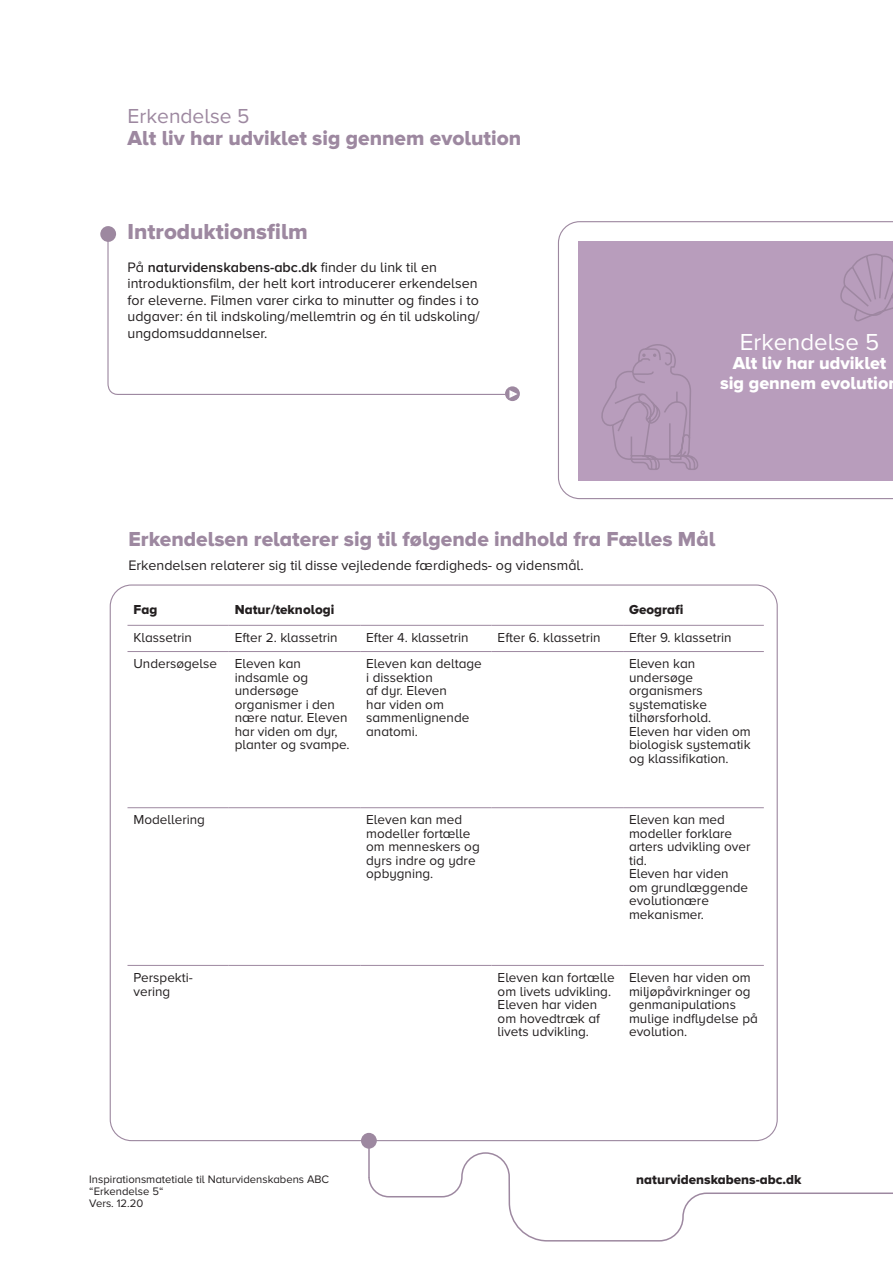
<style>
.page{position:relative;width:893px;height:1263px;background:#fff}
.page>*{position:absolute;margin:0;border:0;box-sizing:border-box;transform-origin:0 0}
.Manchet_KSD{font:24px "Proxima Nova Astra";color:#fff}
.Rubrik-3_KSD{font:800 22.5px "Proxima Nova Astra";color:#9d88a0}
.Manchet_KSD-2{font:800 21px "Proxima Nova Astra";color:#9d88a0}
.Rubrik-3_KSD-2{font:21px "Proxima Nova Astra";color:#9d88a0}
.Manchet_KSD-3{font:800 18px/19.5px "Proxima Nova Astra";color:#fff;text-align:center}
.Rubrik-3_KSD-3{font:14.25px/16.5px "Proxima Nova Astra";color:#231f20}
.Manchet_KSD-4{font:14.25px "Proxima Nova Astra";color:#231f20}
.Manchet_KSD-5{font:13.5px/13.5px "Proxima Nova Astra";color:#231f20}
.Manchet_KSD-6{font:800 13.5px "Proxima Nova Astra";color:#231f20}
.t1{font:11.25px/12px "Proxima Nova Astra";color:#231f20}
.s1{font-weight:600}
</style>
<div class="page">
<svg style="left:558px;top:221px;width:335px;height:278px"></svg>
<hr style="left:127px;top:625px;width:102px;height:1px;background:#9d88a0">
<hr style="left:229px;top:625px;width:131px;height:1px;background:#9d88a0">
<hr style="left:360px;top:625px;width:132px;height:1px;background:#9d88a0">
<hr style="left:492px;top:625px;width:131px;height:1px;background:#9d88a0">
<hr style="left:623px;top:625px;width:141px;height:1px;background:#9d88a0">
<hr style="left:127px;top:651px;width:102px;height:1px;background:#9d88a0">
<hr style="left:229px;top:651px;width:131px;height:1px;background:#9d88a0">
<hr style="left:360px;top:651px;width:132px;height:1px;background:#9d88a0">
<hr style="left:492px;top:651px;width:131px;height:1px;background:#9d88a0">
<hr style="left:623px;top:651px;width:141px;height:1px;background:#9d88a0">
<hr style="left:127px;top:807px;width:102px;height:1px;background:#9d88a0">
<hr style="left:229px;top:807px;width:131px;height:1px;background:#9d88a0">
<hr style="left:360px;top:807px;width:132px;height:1px;background:#9d88a0">
<hr style="left:492px;top:807px;width:131px;height:1px;background:#9d88a0">
<hr style="left:623px;top:807px;width:141px;height:1px;background:#9d88a0">
<hr style="left:127px;top:965px;width:102px;height:1px;background:#9d88a0">
<hr style="left:229px;top:965px;width:131px;height:1px;background:#9d88a0">
<hr style="left:360px;top:965px;width:132px;height:1px;background:#9d88a0">
<hr style="left:492px;top:965px;width:131px;height:1px;background:#9d88a0">
<hr style="left:623px;top:965px;width:141px;height:1px;background:#9d88a0">
<div style="left:578px;top:241px;width:315px;height:239px;background:#b89dbc"></div>
<div style="left:100px;top:226px;width:16px;height:16px;background:#9d88a0;border-radius:50%"></div>
<svg style="left:107px;top:235px;width:399px;height:160px"></svg>
<div style="left:505px;top:386px;width:15px;height:15px;background:#9d88a0;border-radius:50%"></div>
<svg style="left:509px;top:390px;width:8px;height:8px"></svg>
<div style="left:361px;top:1133px;width:16px;height:15px;background:#9d88a0;border-radius:50%"></div>
<svg style="left:368px;top:1152px;width:525px;height:90px"></svg>
<div style="left:357px;top:1154px;width:44px;height:23px;background:#fff"></div>
<hr style="left:368px;top:1135px;width:2px;height:42px;background:#9d88a0">
<svg style="left:597px;top:344px;width:102px;height:138px"></svg>
<svg style="left:840px;top:253px;width:53px;height:68px"></svg>
<p class="Rubrik-3_KSD-2" style="left:128px;top:104px;width:123px">Erkendelse 5</p>
<p class="Manchet_KSD-2" style="left:128px;top:126px;width:395px">Alt liv har udviklet sig gennem evolution</p>
<p class="Rubrik-3_KSD" style="left:128px;top:218px;width:182px">Introduktionsfilm</p>
<p class="Rubrik-3_KSD-3" style="left:128px;top:259px;width:354px">På <span class="s1">naturvidenskabens-abc.dk</span> finder du link til en introduktionsfilm, der helt kort introducerer erkendelsen for eleverne. Filmen varer cirka to minutter og findes i to udgaver: én til indskoling/mellemtrin og én til udskoling/ ungdomsuddannelser.</p>
<p class="Manchet_KSD" style="left:740px;top:328px;width:141px">Erkendelse 5</p>
<p class="Manchet_KSD-3" style="left:720px;top:355px;width:170px">Alt liv har udviklet sig gennem evolutio</p>
<p class="Manchet_KSD-2" style="left:128px;top:526px;width:588px">Erkendelsen relaterer sig til følgende indhold fra Fælles Mål</p>
<p class="Manchet_KSD-4" style="left:128px;top:557px;width:457px">Erkendelsen relaterer sig til disse vejledende færdigheds- og vidensmål.</p>
<p class="Manchet_KSD-6" style="left:133px;top:602px;width:25px">Fag</p>
<p class="Manchet_KSD-6" style="left:235px;top:602px;width:101px">Natur/teknologi</p>
<p class="Manchet_KSD-6" style="left:629px;top:602px;width:56px">Geografi</p>
<p class="Manchet_KSD-5" style="left:133px;top:631px;width:60px">Klassetrin</p>
<p class="Manchet_KSD-5" style="left:235px;top:631px;width:104px">Efter 2. klassetrin</p>
<p class="Manchet_KSD-5" style="left:366px;top:631px;width:104px">Efter 4. klassetrin</p>
<p class="Manchet_KSD-5" style="left:498px;top:631px;width:104px">Efter 6. klassetrin</p>
<p class="Manchet_KSD-5" style="left:629px;top:631px;width:104px">Efter 9. klassetrin</p>
<p class="Manchet_KSD-5" style="left:133px;top:657px;width:85px">Undersøgelse</p>
<p class="Manchet_KSD-5" style="left:235px;top:657px;width:116px">Eleven kan indsamle og undersøge organismer i den nære natur. Eleven har viden om dyr, planter og svampe.</p>
<p class="Manchet_KSD-5" style="left:366px;top:657px;width:117px">Eleven kan deltage i dissektion<br>af dyr. Eleven<br>har viden om sammenlignende anatomi.</p>
<p class="Manchet_KSD-5" style="left:629px;top:657px;width:123px">Eleven kan undersøge organismers systematiske tilhørsforhold.<br>Eleven har viden om biologisk systematik og klassifikation.</p>
<p class="Manchet_KSD-5" style="left:133px;top:814px;width:73px">Modellering</p>
<p class="Manchet_KSD-5" style="left:366px;top:814px;width:115px">Eleven kan med modeller fortælle om menneskers og dyrs indre og ydre opbygning.</p>
<p class="Manchet_KSD-5" style="left:629px;top:814px;width:123px">Eleven kan med modeller forklare arters udvikling over tid.</p>
<p class="Manchet_KSD-5" style="left:629px;top:868px;width:121px">Eleven har viden om grundlæggende evolutionære mekanismer.</p>
<p class="Manchet_KSD-5" style="left:133px;top:971px;width:61px">Perspekti&shy;vering</p>
<p class="Manchet_KSD-5" style="left:498px;top:971px;width:119px">Eleven kan fortælle om livets udvikling.<br>Eleven har viden om hovedtræk af livets udvikling.</p>
<p class="Manchet_KSD-5" style="left:629px;top:971px;width:130px">Eleven har viden om miljøpåvirkninger og genmanipulations mulige indflydelse på evolution.</p>
<p class="t1" style="left:89px;top:1173px;width:241px">Inspirationsmatetiale til Naturvidenskabens ABC</p>
<p class="Manchet_KSD-6" style="left:636px;top:1172px;width:167px">naturvidenskabens-abc.dk</p>
<p class="t1" style="left:89px;top:1185px;width:76px">“Erkendelse 5“<br>Vers. 12.20</p>
</div>
